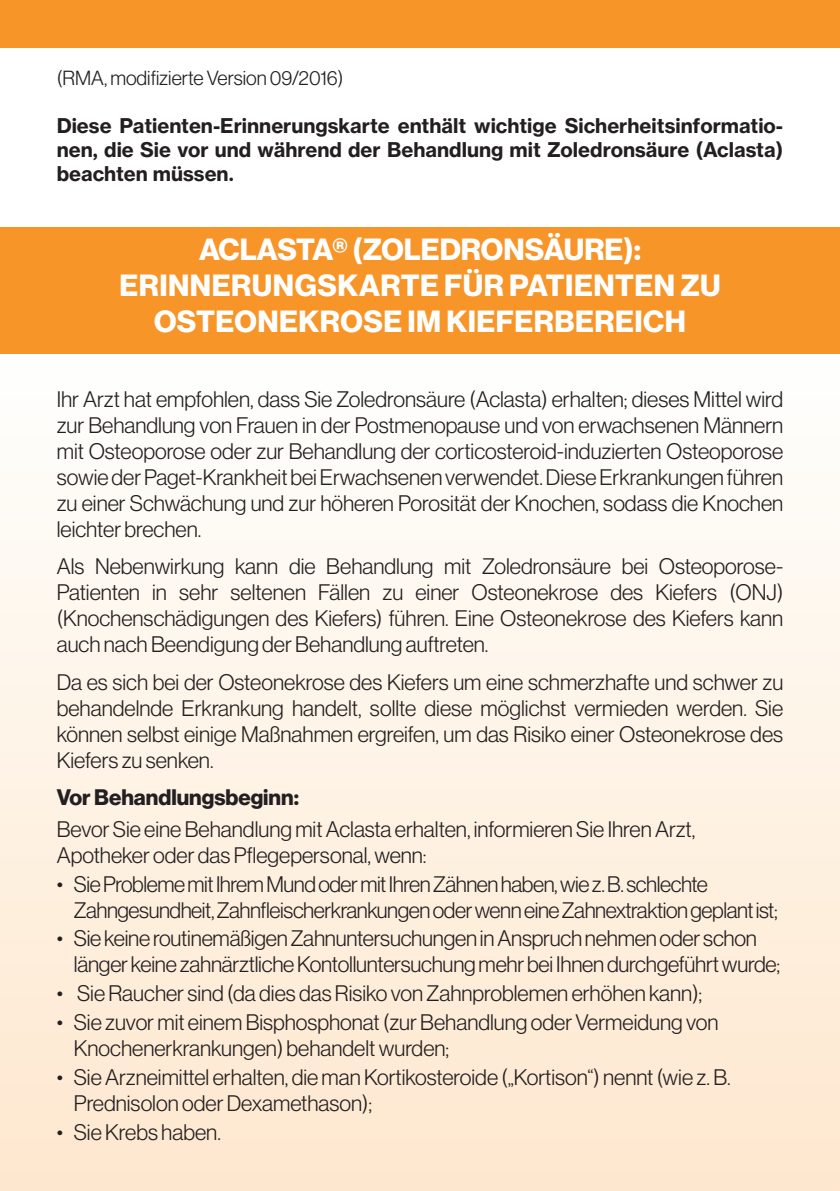
<style>
.page{position:relative;width:840px;height:1191px;background:#fff}
.page>*{position:absolute;margin:0;border:0;box-sizing:border-box;transform-origin:0 0}
.t1{font:700 30px/36px "Volta Modern Display 75";letter-spacing:.015em;color:#fff;text-align:center}
.t2{font:300 22px/26px "Volta Modern Display 45";color:#231f20}
.t3{font:300 22px/26px "Volta Modern Display 45";letter-spacing:-.02em;color:#231f20}
.t4{font:700 22px "Volta Modern Display 75";color:#231f20}
.t5{font:700 20px/24px "Volta Modern Text 75";color:#231f20;text-align:justify}
.t6{font:300 20px "Volta Modern Display 45";color:#231f20}
</style>
<div class="page">
<div style="left:0;top:349px;width:839px;height:842px;background:linear-gradient(to bottom,#fefefc,#fee8cf)"></div>
<div style="left:0;top:0;width:839px;height:48px;background:#f79528"></div>
<div style="left:0;top:227px;width:839px;height:126px;background:#f79528"></div>
<p class="t6" style="left:57px;top:66px;width:288px">(RMA, modifizierte Version 09/2016)</p>
<p class="t5" style="left:57px;top:113px;width:727px">Diese Patienten-Erinnerungskarte enthält wichtige Sicherheitsinformatio&shy;nen, die Sie vor und während der Behandlung mit Zoledronsäure (Aclasta) beachten müssen.</p>
<h1 class="t1" style="left:119px;top:232px;width:602px">ACLASTA® (ZOLEDRONSÄURE):<br>ERINNERUNGSKARTE FÜR PATIENTEN ZU<br>OSTEONEKROSE IM KIEFERBEREICH</h1>
<p class="t2" style="left:57px;top:386px;width:727px;text-align:justify">Ihr Arzt hat empfohlen, dass Sie Zoledronsäure (Aclasta) erhalten; dieses Mittel wird zur Behandlung von Frauen in der Postmenopause und von erwachsenen Männern mit Osteoporose oder zur Behandlung der corticosteroid-induzierten Osteoporose sowie der Paget-Krankheit bei Erwachsenen verwendet. Diese Erkrankungen führen zu einer Schwächung und zur höheren Porosität der Knochen, sodass die Knochen leichter brechen.</p>
<p class="t2" style="left:57px;top:553px;width:727px;text-align:justify">Als Nebenwirkung kann die Behandlung mit Zoledronsäure bei Osteoporose-Patienten in sehr seltenen Fällen zu einer Osteonekrose des Kiefers (ONJ) (Knochenschädigungen des Kiefers) führen. Eine Osteonekrose des Kiefers kann auch nach Beendigung der Behandlung auftreten.</p>
<p class="t2" style="left:57px;top:669px;width:727px;text-align:justify">Da es sich bei der Osteonekrose des Kiefers um eine schmerzhafte und schwer zu behandelnde Erkrankung handelt, sollte diese möglichst vermieden werden. Sie können selbst einige Maßnahmen ergreifen, um das Risiko einer Osteonekrose des Kiefers zu senken.</p>
<p class="t4" style="left:57px;top:784px;width:243px">Vor Behandlungsbeginn:</p>
<p class="t2" style="left:57px;top:816px;width:639px">Bevor Sie eine Behandlung mit Aclasta erhalten, informieren Sie Ihren Arzt,<br>Apotheker oder das Pflegepersonal, wenn:</p>
<p class="t3" style="left:74px;top:871px;width:705px;text-indent:-17px">• Sie Probleme mit Ihrem Mund oder mit Ihren Zähnen haben, wie z. B. schlechte<br>Zahngesundheit, Zahnfleischerkrankungen oder wenn eine Zahnextraktion geplant ist;</p>
<p class="t2" style="left:74px;top:925px;width:707px;text-indent:-17px">• Sie keine routinemäßigen Zahnuntersuchungen in Anspruch nehmen oder schon länger keine zahnärztliche Kontolluntersuchung mehr bei Ihnen durchgeführt wurde;</p>
<p class="t2" style="left:57px;top:980px;width:646px">• Sie Raucher sind (da dies das Risiko von Zahnproblemen erhöhen kann);</p>
<p class="t2" style="left:74px;top:1009px;width:645px;text-indent:-17px">• Sie zuvor mit einem Bisphosphonat (zur Behandlung oder Vermeidung von<br>Knochenerkrankungen) behandelt wurden;</p>
<p class="t2" style="left:74px;top:1064px;width:658px;text-indent:-17px">• Sie Arzneimittel erhalten, die man Kortikosteroide („Kortison“) nennt (wie z. B.<br>Prednisolon oder Dexamethason);</p>
<p class="t2" style="left:57px;top:1119px;width:165px">• Sie Krebs haben.</p>
</div>
